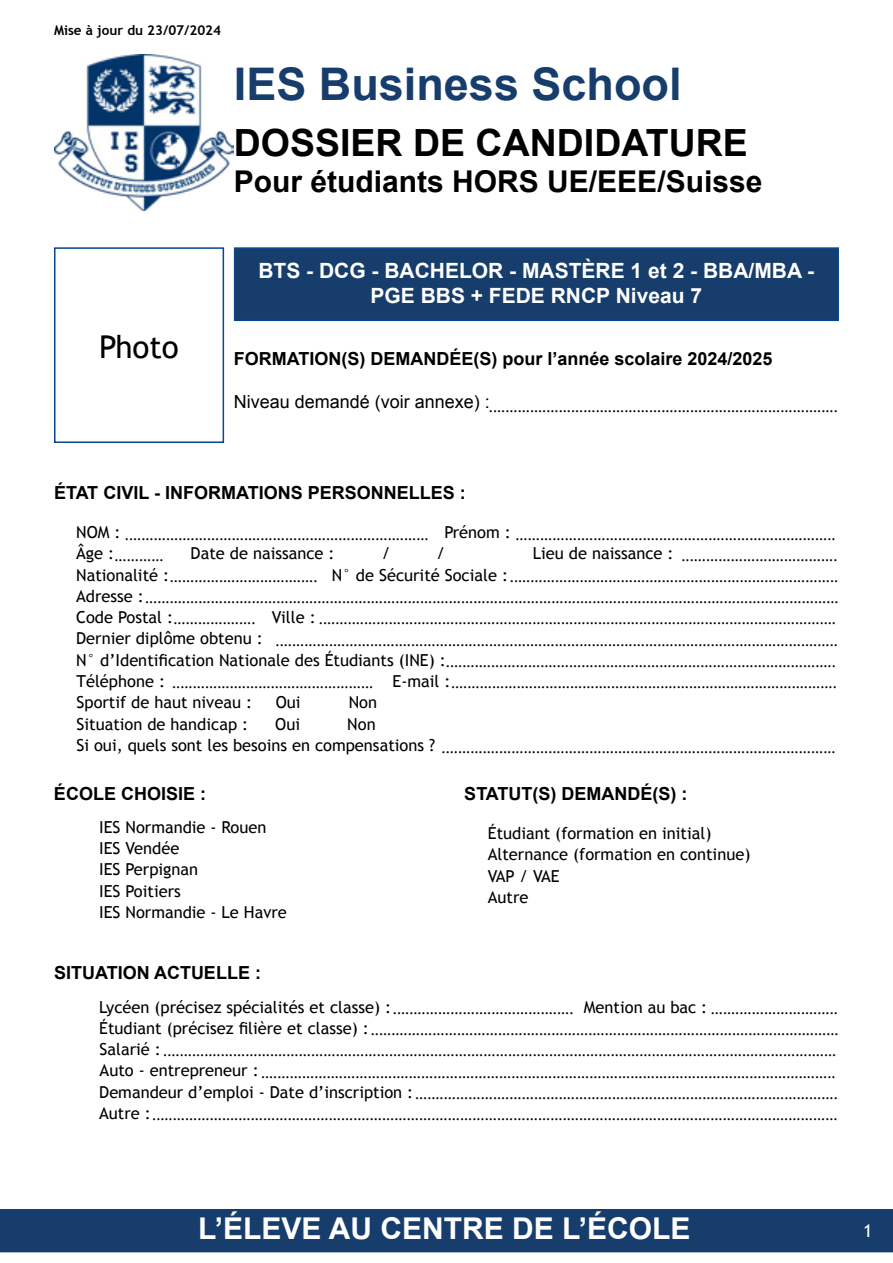
<style>
.page{position:relative;width:893px;height:1263px;background:#fff}
.page>*{position:absolute;margin:0;border:0;box-sizing:border-box;transform-origin:0 0}
.t1{font:700 45px "Arial";color:#173d6d}
.t2{font:700 37.5px "Arial";color:#000}
.t3{font:31.5px "Trebuchet MS";color:#000}
.t4{font:700 30px "Arial";color:#000}
.t5{font:700 30px "Arial";color:#fff}
.t6{font:700 21px/25.2px "Arial";color:#fff;text-align:center}
.t7{font:18px/21.3px "Minion Pro";color:#000}
.t8{font:700 18px "Arial";color:#000}
.t9{font:18px "Trebuchet MS";color:#fff}
.t10{font:16.5px/21.3px "Trebuchet MS";color:#000}
.t11{font:700 13.5px "Trebuchet MS";color:#000}
.s1{font-family:"Trebuchet MS";font-size:16.5px}
</style>
<div class="page">
<div style="left:54px;top:247px;width:170px;height:196px;border:2px solid #07488f"></div>
<div style="left:234px;top:247px;width:605px;height:74px;background:#173d6d;border:2px solid #07488f"></div>
<div style="left:1px;top:1210px;width:891px;height:41px;background:#173d6d"></div>
<div style="left:0;top:1209px;width:893px;height:43px;border:2px solid #173d6d"></div>
<img style="left:54px;top:54px;width:180px;height:157px">
<p class="t11" style="left:54px;top:21px;width:169px">Mise à jour du 23/07/2024</p>
<h1 class="t1" style="left:234px;top:55px;width:449px">IES Business School</h1>
<h2 class="t2" style="left:234px;top:118px;width:515px">DOSSIER DE CANDIDATURE</h2>
<h3 class="t4" style="left:234px;top:162px;width:530px">Pour étudiants HORS UE/EEE/Suisse</h3>
<h3 class="t3" style="left:99px;top:329px;width:81px">Photo</h3>
<p class="t6" style="left:258px;top:259px;width:557px">BTS - DCG - BACHELOR - MASTÈRE 1 et 2 - BBA/MBA -<br>PGE BBS + FEDE RNCP Niveau 7</p>
<p class="t8" style="left:234px;top:346px;width:540px">FORMATION(S) DEMANDÉE(S) pour l’année scolaire 2024/2025</p>
<p class="t7" style="left:234px;top:395px;width:605px"><sup>Niveau</sup> <sup>demandé</sup> <sup>(voir</sup> <sup>annexe)</sup> <sup>:</sup>.....................................................................................</p>
<p class="t8" style="left:54px;top:480px;width:413px">ÉTAT CIVIL - INFORMATIONS PERSONNELLES :</p>
<p class="t7" style="left:76px;top:523px;width:354px"><span class="s1">NOM :</span> ..........................................................................</p>
<p class="t7" style="left:444px;top:523px;width:393px"><span class="s1">Prénom :</span> ..............................................................................</p>
<p class="t7" style="left:76px;top:544px;width:89px"><span class="s1">Âge :</span>............</p>
<p class="t10" style="left:191px;top:543px;width:146px">Date de naissance :</p>
<p class="t10" style="left:382px;top:543px;width:10px">/</p>
<p class="t10" style="left:436px;top:543px;width:10px">/</p>
<p class="t7" style="left:76px;top:566px;width:764px"><span class="s1">Nationalité :</span>....................................<br><span class="s1">Adresse :</span>.........................................................................................................................................................................<br><span class="s1">Code Postal :</span>....................</p>
<p class="t10" style="left:76px;top:628px;width:188px">Dernier diplôme obtenu :</p>
<p class="t7" style="left:76px;top:651px;width:761px"><span class="s1">N° d’Identification Nationale des Étudiants (INE) :</span>...............................................................................................</p>
<p class="t7" style="left:533px;top:544px;width:306px"><span class="s1">Lieu de naissance :</span> ......................................</p>
<p class="t7" style="left:332px;top:566px;width:508px"><span class="s1">N° de Sécurité Sociale :</span>................................................................................</p>
<p class="t7" style="left:272px;top:608px;width:566px"><span class="s1">Ville :</span> ..............................................................................................................................</p>
<p class="t7" style="left:276px;top:629px;width:564px">.........................................................................................................................................</p>
<p class="t7" style="left:77px;top:672px;width:762px"><span class="s1">Téléphone :</span> ................................................. <span class="s1">E-mail :</span>..............................................................................................</p>
<p class="t10" style="left:77px;top:692px;width:177px">Sportif de haut niveau :</p>
<p class="t10" style="left:276px;top:692px;width:26px">Oui</p>
<p class="t10" style="left:349px;top:692px;width:30px">Non</p>
<p class="t10" style="left:77px;top:713px;width:173px">Situation de handicap :</p>
<p class="t10" style="left:275px;top:713px;width:26px">Oui</p>
<p class="t10" style="left:347px;top:713px;width:30px">Non</p>
<p class="t7" style="left:77px;top:736px;width:761px"><span class="s1">Si oui, quels sont les besoins en compensations ?</span> ................................................................................................</p>
<p class="t8" style="left:54px;top:782px;width:154px">ÉCOLE CHOISIE :</p>
<p class="t8" style="left:464px;top:782px;width:225px">STATUT(S) DEMANDÉ(S) :</p>
<p class="t10" style="left:99px;top:816px;width:169px">IES Normandie - Rouen<br>IES Vendée<br>IES Perpignan<br>IES Poitiers</p>
<p class="t10" style="left:488px;top:823px;width:264px">Étudiant (formation en initial)<br>Alternance (formation en continue)<br>VAP / VAE<br>Autre</p>
<p class="t10" style="left:99px;top:901px;width:189px">IES Normandie - Le Havre</p>
<p class="t8" style="left:54px;top:960px;width:208px">SITUATION ACTUELLE :</p>
<p class="t7" style="left:99px;top:997px;width:476px"><span class="s1">Lycéen (précisez spécialités et classe) :</span>............................................</p>
<p class="t7" style="left:99px;top:997px;width:741px;text-indent:485px"><span class="s1">Mention au bac :</span> ...............................<br><span class="s1">Étudiant (précisez filière et classe) :</span>..................................................................................................................<br><span class="s1">Salarié :</span>....................................................................................................................................................................<br><span class="s1">Auto - entrepreneur :</span>............................................................................................................................................<br><span class="s1">Demandeur d’emploi - Date d’inscription :</span>.......................................................................................................<br><span class="s1">Autre :</span>.......................................................................................................................................................................</p>
<h3 class="t5" style="left:198px;top:1208px;width:494px">L’ÉLEVE AU CENTRE DE L’ÉCOLE</h3>
<p class="t9" style="left:863px;top:1220px;width:11px">1</p>
</div>
